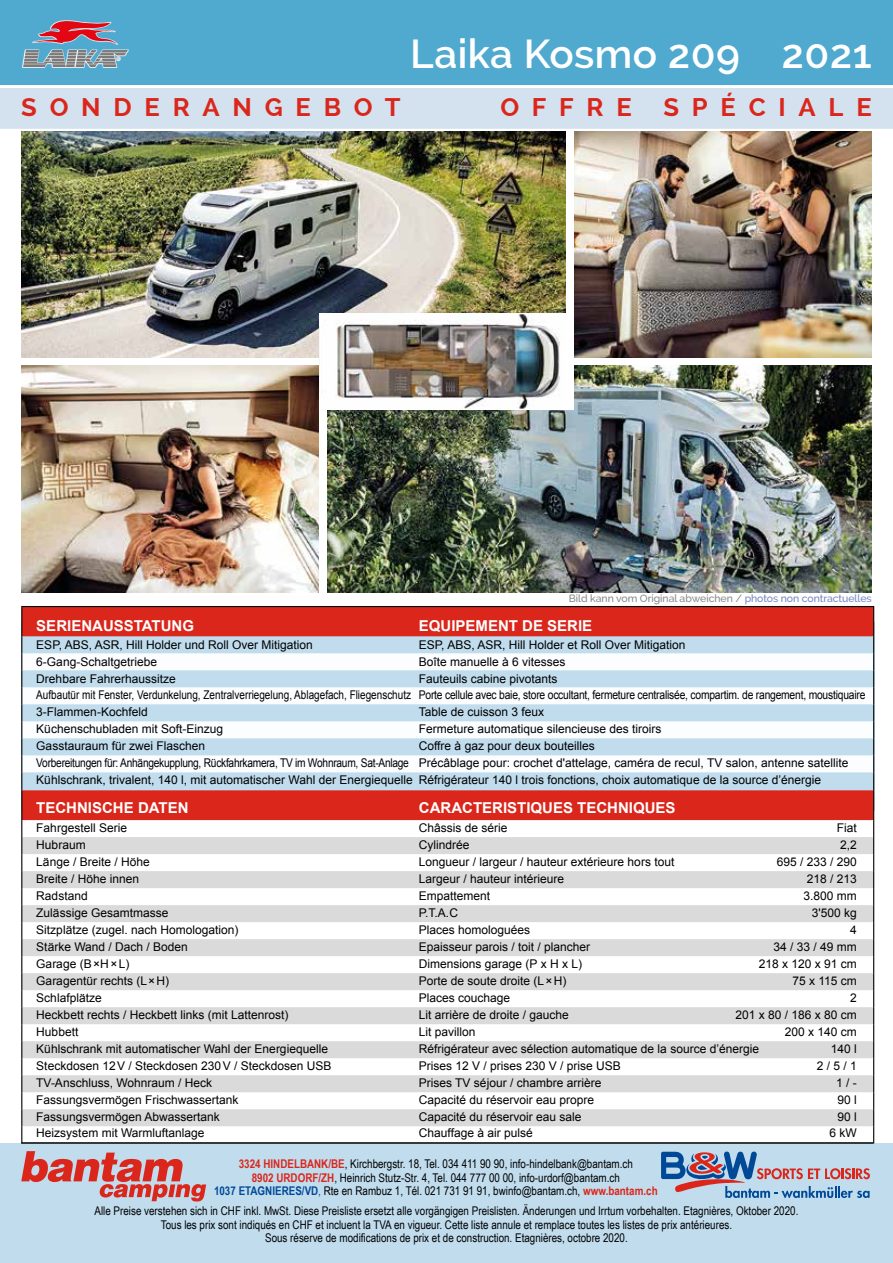
<style>
.page{position:relative;width:893px;height:1263px;background:#fff}
.page>*{position:absolute;margin:0;border:0;box-sizing:border-box;transform-origin:0 0}
.t1{font:600 40.5px "Raleway";letter-spacing:.01em;color:#fff}
.t2{font:700 25.5px "Raleway";letter-spacing:.5em;color:#db261b}
.t3{font:700 15px "Arial";color:#fff}
.t4{font:12px/17px "Arial";color:#000}
.t5{font:12px/13.5px "Arial Narrow";color:#000;text-align:center}
.t6{font:500 10.5px "Raleway";letter-spacing:-.005em;color:#000}
.t7{font:500 10.5px "Raleway";letter-spacing:-.005em;color:#878787}
.s1{color:#7386c0}
.s2{font-weight:700;color:#db261b}
.s3{font-weight:700;color:#004996}
.s4{color:#004996}
</style>
<div class="page">
<div style="left:0;top:1144px;width:893px;height:119px;background:#c0dced"></div>
<svg style="left:661px;top:1151px;width:209px;height:47px"></svg>
<svg style="left:21px;top:1151px;width:185px;height:50px"></svg>
<div style="left:0;top:0;width:893px;height:88px;background:#50a9ce"></div>
<svg style="left:0;top:85px;width:893px;height:47px;background:#d6e3ee"></svg>
<img style="left:21px;top:132px;width:545px;height:225px">
<img style="left:21px;top:366px;width:298px;height:226px">
<img style="left:327px;top:366px;width:545px;height:226px">
<img style="left:574px;top:132px;width:298px;height:225px">
<div style="left:320px;top:313px;width:254px;height:97px;background:#fff"></div>
<img style="left:335px;top:313px;width:225px;height:96px">
<svg style="left:22px;top:607px;width:851px;height:213px;background:#d06969"></svg>
<svg style="left:22px;top:653px;width:851px;height:119px"></svg>
<svg style="left:22px;top:837px;width:851px;height:289px;fill:#ddd"></svg>
<svg style="left:21px;top:820px;width:1px;height:322px"></svg>
<svg style="left:873px;top:820px;width:1px;height:323px"></svg>
<hr style="left:21px;top:606px;width:853px;height:1px;background:#000">
<svg style="left:21px;top:607px;width:1px;height:183px"></svg>
<svg style="left:873px;top:607px;width:1px;height:183px"></svg>
<hr style="left:21px;top:790px;width:1px;height:30px;background:#000">
<hr style="left:873px;top:790px;width:1px;height:30px;background:#000">
<hr style="left:21px;top:1142px;width:852px;height:2px;background:#000">
<div style="left:22px;top:20px;width:107px;height:48px;background:linear-gradient(to right,#50a9ce,#52aace)"></div>
<svg style="left:23px;top:50px;width:105px;height:17px"></svg>
<svg style="left:33px;top:21px;width:84px;height:23px"></svg>
<h1 class="t1" style="left:410px;top:30px;width:463px">Laika Kosmo 209 2021</h1>
<h2 class="t2" style="left:21px;top:93px;width:381px">SONDERANGEBOT</h2>
<h2 class="t2" style="left:500px;top:92px;width:373px">OFFRE SPÉCIALE</h2>
<p class="t7" style="left:569px;top:592px;width:304px">Bild kann vom Original abweichen / <span class="s1">photos non contractuelles</span></p>
<p class="t3" style="left:36px;top:615px;width:159px">SERIENAUSSTATUNG</p>
<p class="t3" style="left:419px;top:615px;width:175px">EQUIPEMENT DE SERIE</p>
<p class="t4" style="left:36px;top:636px;width:278px">ESP, ABS, ASR, Hill Holder und Roll Over Mitigation</p>
<p class="t4" style="left:419px;top:636px;width:268px">ESP, ABS, ASR, Hill Holder et Roll Over Mitigation</p>
<p class="t4" style="left:36px;top:653px;width:122px">6-Gang-Schaltgetriebe</p>
<p class="t4" style="left:419px;top:653px;width:148px">Boîte manuelle à 6 vitesses</p>
<p class="t4" style="left:36px;top:670px;width:141px">Drehbare Fahrerhaussitze</p>
<p class="t4" style="left:36px;top:670px;width:831px;text-indent:383px">Fauteuils cabine pivotants<br>Aufbautür mit Fenster, Verdunkelung, Zentralverriegelung, Ablagefach, Fliegenschutz Porte cellule avec baie, store occultant, fermeture centralisée, compartim. de rangement, moustiquaire<br>3-Flammen-Kochfeld</p>
<p class="t6" style="left:570px;top:685px;width:304px">Bild kann vom Original abweichen / photos non contractuelles</p>
<p class="t4" style="left:419px;top:704px;width:127px">Table de cuisson 3 feux</p>
<p class="t4" style="left:36px;top:721px;width:188px">Küchenschubladen mit Soft-Einzug</p>
<p class="t4" style="left:419px;top:721px;width:244px">Fermeture automatique silencieuse des tiroirs</p>
<p class="t4" style="left:36px;top:738px;width:170px">Gasstauraum für zwei Flaschen</p>
<p class="t4" style="left:36px;top:738px;width:814px;text-indent:383px">Coffre à gaz pour deux bouteilles<br>Vorbereitungen für: Anhängekupplung, Rückfahrkamera, TV im Wohnraum, Sat-Anlage Précâblage pour: crochet d'attelage, caméra de recul, TV salon, antenne satellite<br>Kühlschrank, trivalent, 140 l, mit automatischer Wahl der Energiequelle Réfrigérateur 140 l trois fonctions, choix automatique de la source d’énergie</p>
<p class="t3" style="left:36px;top:797px;width:154px">TECHNISCHE DATEN</p>
<p class="t3" style="left:419px;top:797px;width:258px">CARACTERISTIQUES TECHNIQUES</p>
<p class="t4" style="left:36px;top:820px;width:92px">Fahrgestell Serie</p>
<p class="t4" style="left:419px;top:820px;width:90px">Châssis de série</p>
<p class="t4" style="left:837px;top:820px;width:22px">Fiat</p>
<p class="t4" style="left:36px;top:836px;width:51px">Hubraum</p>
<p class="t4" style="left:419px;top:836px;width:52px">Cylindrée</p>
<p class="t4" style="left:840px;top:836px;width:18px">2,2</p>
<p class="t4" style="left:36px;top:853px;width:115px">Länge / Breite / Höhe</p>
<p class="t4" style="left:419px;top:853px;width:257px">Longueur / largeur / hauteur extérieure hors tout</p>
<p class="t4" style="left:777px;top:853px;width:82px">695 / 233 / 290</p>
<p class="t4" style="left:36px;top:870px;width:104px">Breite / Höhe innen</p>
<p class="t4" style="left:419px;top:870px;width:147px">Largeur / hauteur intérieure</p>
<p class="t4" style="left:807px;top:870px;width:52px">218 / 213</p>
<p class="t4" style="left:36px;top:887px;width:53px">Radstand</p>
<p class="t4" style="left:419px;top:887px;width:73px">Empattement</p>
<p class="t4" style="left:803px;top:887px;width:55px">3.800 mm</p>
<p class="t4" style="left:36px;top:904px;width:134px">Zulässige Gesamtmasse</p>
<p class="t4" style="left:419px;top:904px;width:41px">P.T.A.C</p>
<p class="t4" style="left:812px;top:904px;width:46px">3'500 kg</p>
<p class="t4" style="left:36px;top:921px;width:204px">Sitzplätze (zugel. nach Homologation)</p>
<p class="t4" style="left:419px;top:921px;width:113px">Places homologuées</p>
<p class="t4" style="left:850px;top:921px;width:8px">4</p>
<p class="t4" style="left:36px;top:938px;width:153px">Stärke Wand / Dach / Boden</p>
<p class="t4" style="left:419px;top:938px;width:173px">Epaisseur parois / toit / plancher</p>
<p class="t4" style="left:773px;top:938px;width:85px">34 / 33 / 49 mm</p>
<p class="t4" style="left:36px;top:955px;width:95px">Garage (B×H×L)</p>
<p class="t4" style="left:419px;top:955px;width:165px">Dimensions garage (P x H x L)</p>
<p class="t4" style="left:759px;top:955px;width:100px">218 x 120 x 91 cm</p>
<p class="t4" style="left:36px;top:972px;width:134px">Garagentür rechts (L×H)</p>
<p class="t4" style="left:419px;top:972px;width:149px">Porte de soute droite (L×H)</p>
<p class="t4" style="left:792px;top:972px;width:66px">75 x 115 cm</p>
<p class="t4" style="left:36px;top:989px;width:67px">Schlafplätze</p>
<p class="t4" style="left:419px;top:989px;width:93px">Places couchage</p>
<p class="t4" style="left:850px;top:989px;width:8px">2</p>
<p class="t4" style="left:36px;top:1006px;width:254px">Heckbett rechts / Heckbett links (mit Lattenrost)</p>
<p class="t4" style="left:419px;top:1006px;width:152px">Lit arrière de droite / gauche</p>
<p class="t4" style="left:735px;top:1006px;width:123px">201 x 80 / 186 x 80 cm</p>
<p class="t4" style="left:36px;top:1023px;width:44px">Hubbett</p>
<p class="t4" style="left:419px;top:1023px;width:58px">Lit pavillon</p>
<p class="t4" style="left:785px;top:1023px;width:74px">200 x 140 cm</p>
<p class="t4" style="left:36px;top:1040px;width:293px">Kühlschrank mit automatischer Wahl der Energiequelle</p>
<p class="t4" style="left:419px;top:1040px;width:342px">Réfrigérateur avec sélection automatique de la source d’énergie</p>
<p class="t4" style="left:831px;top:1040px;width:28px">140 l</p>
<p class="t4" style="left:36px;top:1057px;width:297px">Steckdosen 12V / Steckdosen 230V / Steckdosen USB</p>
<p class="t4" style="left:419px;top:1057px;width:204px">Prises 12 V / prises 230 V / prise USB</p>
<p class="t4" style="left:817px;top:1057px;width:42px">2 / 5 / 1</p>
<p class="t4" style="left:36px;top:1074px;width:177px">TV-Anschluss, Wohnraum / Heck</p>
<p class="t4" style="left:419px;top:1074px;width:184px">Prises TV séjour / chambre arrière</p>
<p class="t4" style="left:836px;top:1074px;width:22px">1 / -</p>
<p class="t4" style="left:36px;top:1091px;width:204px">Fassungsvermögen Frischwassertank</p>
<p class="t4" style="left:419px;top:1091px;width:177px">Capacité du réservoir eau propre</p>
<p class="t4" style="left:837px;top:1091px;width:21px">90 l</p>
<p class="t4" style="left:36px;top:1108px;width:185px">Fassungsvermögen Abwassertank</p>
<p class="t4" style="left:419px;top:1108px;width:164px">Capacité du réservoir eau sale</p>
<p class="t4" style="left:837px;top:1108px;width:21px">90 l</p>
<p class="t4" style="left:36px;top:1125px;width:170px">Heizsystem mit Warmluftanlage</p>
<p class="t4" style="left:419px;top:1125px;width:115px">Chauffage à air pulsé</p>
<p class="t4" style="left:829px;top:1125px;width:29px">6 kW</p>
<p class="t5" style="left:214px;top:1157px;width:445px"><span class="s2">3324 HINDELBANK/BE</span>, Kirchbergstr. 18, Tel. 034 411 90 90, info-hindelbank@bantam.ch<br><span class="s2">8902 URDORF/ZH</span>, Heinrich Stutz-Str. 4, Tel. 044 777 00 00, info-urdorf@bantam.ch<br><span class="s3">1037 ETAGNIERES/VD</span><span class="s4">,</span> Rte en Rambuz 1, Tél. 021 731 91 91, bwinfo@bantam.ch, <span class="s2">www.bantam.ch</span></p>
<p class="t5" style="left:94px;top:1204px;width:705px">Alle Preise verstehen sich in CHF inkl. MwSt. Diese Preisliste ersetzt alle vorgängigen Preislisten. Änderungen und Irrtum vorbehalten. Etagnières, Oktober 2020.<br>Tous les prix sont indiqués en CHF et incluent la TVA en vigueur. Cette liste annule et remplace toutes les listes de prix antérieures.<br>Sous réserve de modifications de prix et de construction. Etagnières, octobre 2020.</p>
</div>
